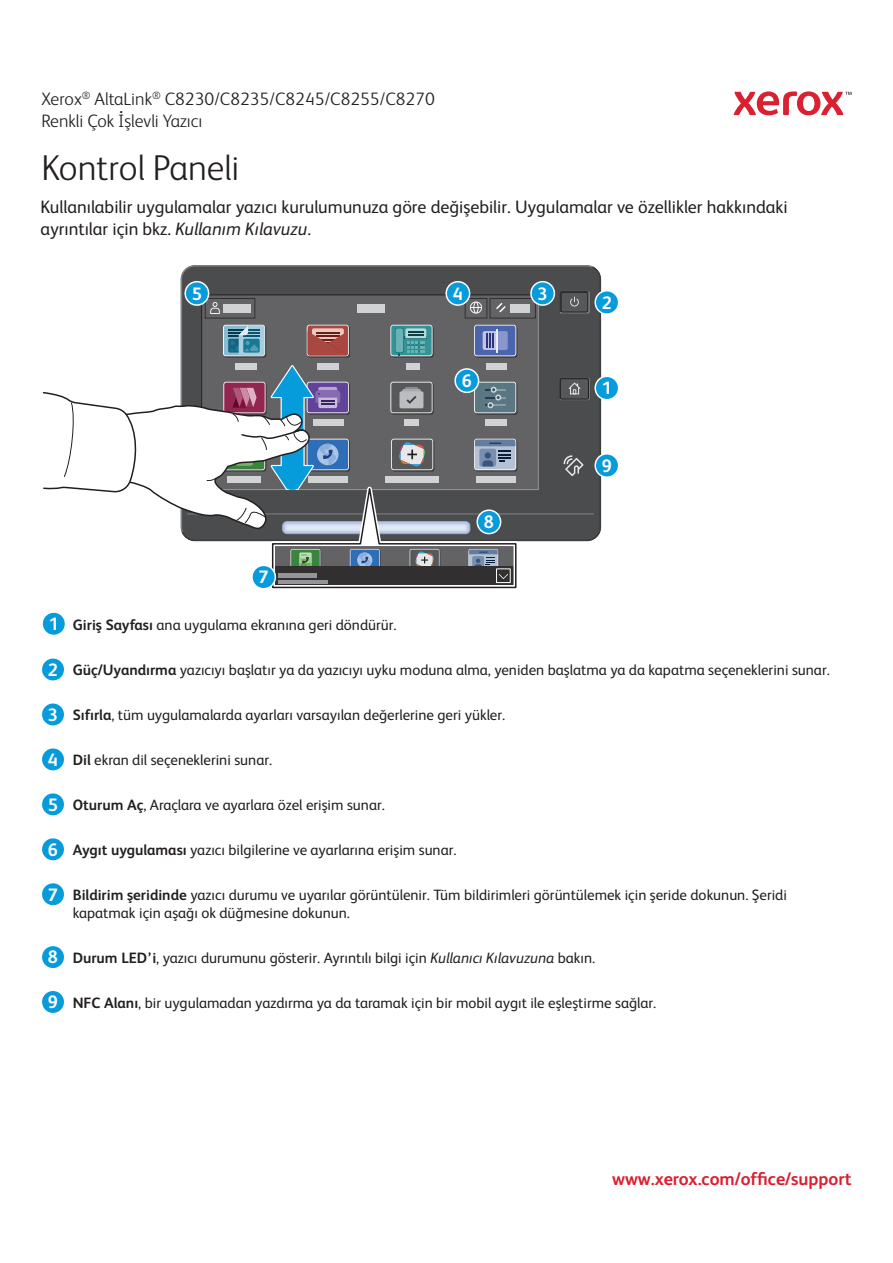
<style>
.page{position:relative;width:893px;height:1263px;background:#fff}
.page>*{position:absolute;margin:0;border:0;box-sizing:border-box;transform-origin:0 0}
.t1{font:300 36px "Xerox Sans";color:#231f20}
.t2{font:18px/21.6px "Xerox Sans";color:#231f20}
.t3{font:300 18px/21.6px "Xerox Sans";color:#231f20}
.t4{font:700 18px "Xerox Sans";color:#db1e30}
.t5{font:700 18px "Xerox Sans";color:#fff}
.t6{font:15px/18px "Xerox Sans";color:#231f20}
.s1{font-style:italic}
.s2{font-weight:700}
</style>
<div class="page">
<svg style="left:734px;top:91px;width:117px;height:24px"></svg>
<svg style="left:520px;top:267px;width:82px;height:275px;background:#606162"></svg>
<svg style="left:180px;top:265px;width:414px;height:269px;background:#4f5051"></svg>
<svg style="left:201px;top:294px;width:338px;height:196px;background:#6a6e74"></svg>
<svg style="left:42px;top:362px;width:478px;height:227px"></svg>
<div style="left:184px;top:281px;width:25px;height:25px;border:3px solid #fff;border-radius:50%"></div>
<div style="left:186px;top:282px;width:22px;height:22px;background:#069bda;border-radius:50%"></div>
<div style="left:530px;top:281px;width:25px;height:25px;border:3px solid #fff;border-radius:50%"></div>
<div style="left:532px;top:282px;width:22px;height:22px;background:#069bda;border-radius:50%"></div>
<div style="left:594px;top:290px;width:25px;height:25px;border:3px solid #fff;border-radius:50%"></div>
<div style="left:596px;top:291px;width:22px;height:22px;background:#069bda;border-radius:50%"></div>
<div style="left:594px;top:376px;width:25px;height:24px;border:3px solid #fff;border-radius:50%"></div>
<div style="left:596px;top:377px;width:22px;height:22px;background:#069bda;border-radius:50%"></div>
<div style="left:594px;top:453px;width:25px;height:25px;border:3px solid #fff;border-radius:50%"></div>
<div style="left:596px;top:455px;width:22px;height:21px;background:#069bda;border-radius:50%"></div>
<div style="left:476px;top:509px;width:25px;height:25px;border:3px solid #fff;border-radius:50%"></div>
<div style="left:478px;top:511px;width:22px;height:22px;background:#069bda;border-radius:50%"></div>
<div style="left:251px;top:565px;width:25px;height:24px;border:3px solid #fff;border-radius:50%"></div>
<div style="left:253px;top:566px;width:22px;height:22px;background:#069bda;border-radius:50%"></div>
<div style="left:445px;top:281px;width:25px;height:25px;border:3px solid #fff;border-radius:50%"></div>
<div style="left:447px;top:282px;width:22px;height:22px;background:#069bda;border-radius:50%"></div>
<div style="left:454px;top:368px;width:25px;height:25px;border:3px solid #fff;border-radius:50%"></div>
<div style="left:456px;top:370px;width:22px;height:22px;background:#069bda;border-radius:50%"></div>
<div style="left:41px;top:611px;width:25px;height:25px;border:3px solid #fff;border-radius:50%"></div>
<div style="left:43px;top:613px;width:22px;height:22px;background:#069bda;border-radius:50%"></div>
<div style="left:41px;top:657px;width:24px;height:25px;border:3px solid #fff;border-radius:50%"></div>
<div style="left:42px;top:658px;width:22px;height:22px;background:#069bda;border-radius:50%"></div>
<div style="left:41px;top:702px;width:24px;height:25px;border:3px solid #fff;border-radius:50%"></div>
<div style="left:42px;top:703px;width:22px;height:22px;background:#069bda;border-radius:50%"></div>
<div style="left:41px;top:747px;width:24px;height:25px;border:3px solid #fff;border-radius:50%"></div>
<div style="left:42px;top:748px;width:22px;height:22px;background:#069bda;border-radius:50%"></div>
<div style="left:41px;top:792px;width:24px;height:25px;border:3px solid #fff;border-radius:50%"></div>
<div style="left:42px;top:793px;width:22px;height:22px;background:#069bda;border-radius:50%"></div>
<div style="left:41px;top:837px;width:24px;height:25px;border:3px solid #fff;border-radius:50%"></div>
<div style="left:42px;top:838px;width:22px;height:22px;background:#069bda;border-radius:50%"></div>
<div style="left:41px;top:882px;width:24px;height:25px;border:3px solid #fff;border-radius:50%"></div>
<div style="left:42px;top:883px;width:22px;height:22px;background:#069bda;border-radius:50%"></div>
<div style="left:41px;top:945px;width:24px;height:24px;border:3px solid #fff;border-radius:50%"></div>
<div style="left:42px;top:946px;width:22px;height:22px;background:#069bda;border-radius:50%"></div>
<div style="left:41px;top:989px;width:24px;height:25px;border:3px solid #fff;border-radius:50%"></div>
<div style="left:42px;top:991px;width:22px;height:22px;background:#069bda;border-radius:50%"></div>
<p class="t3" style="left:41px;top:90px;width:395px">Xerox<sup>®</sup> AltaLink<sup>®</sup> C8230/C8235/C8245/C8255/C8270<br>Renkli Çok İşlevli Yazıcı</p>
<h1 class="t1" style="left:41px;top:155px;width:200px">Kontrol Paneli</h1>
<p class="t2" style="left:41px;top:198px;width:749px">Kullanılabilir uygulamalar yazıcı kurulumunuza göre değişebilir. Uygulamalar ve özellikler hakkındaki ayrıntılar için bkz. <span class="s1">Kullanım Kılavuzu</span>.</p>
<p class="t5" style="left:192px;top:285px;width:12px">5</p>
<p class="t5" style="left:538px;top:285px;width:12px">3</p>
<p class="t5" style="left:453px;top:285px;width:12px">4</p>
<p class="t5" style="left:602px;top:294px;width:12px">2</p>
<p class="t5" style="left:462px;top:372px;width:12px">6</p>
<p class="t5" style="left:602px;top:380px;width:12px">1</p>
<p class="t5" style="left:602px;top:457px;width:12px">9</p>
<p class="t5" style="left:484px;top:513px;width:12px">8</p>
<p class="t5" style="left:49px;top:615px;width:12px">1</p>
<p class="t5" style="left:48px;top:661px;width:12px">2</p>
<p class="t5" style="left:48px;top:706px;width:12px">3</p>
<p class="t5" style="left:48px;top:751px;width:12px">4</p>
<p class="t5" style="left:48px;top:796px;width:12px">5</p>
<p class="t5" style="left:48px;top:841px;width:12px">6</p>
<p class="t5" style="left:48px;top:886px;width:12px">7</p>
<p class="t5" style="left:48px;top:949px;width:12px">8</p>
<p class="t5" style="left:48px;top:993px;width:12px">9</p>
<p class="t5" style="left:259px;top:569px;width:12px">7</p>
<p class="t6" style="left:73px;top:617px;width:325px"><span class="s2">Giriş Sayfası</span> ana uygulama ekranına geri döndürür.</p>
<p class="t6" style="left:73px;top:662px;width:758px"><span class="s2">Güç/Uyandırma</span> yazıcıyı başlatır ya da yazıcıyı uyku moduna alma, yeniden başlatma ya da kapatma seçeneklerini sunar.</p>
<p class="t6" style="left:73px;top:707px;width:434px"><span class="s2">Sıfırla</span>, tüm uygulamalarda ayarları varsayılan değerlerine geri yükler.</p>
<p class="t6" style="left:73px;top:752px;width:201px"><span class="s2">Dil</span> ekran dil seçeneklerini sunar.</p>
<p class="t6" style="left:73px;top:797px;width:314px"><span class="s2">Oturum Aç</span>, Araçlara ve ayarlara özel erişim sunar.</p>
<p class="t6" style="left:73px;top:842px;width:385px"><span class="s2">Aygıt uygulaması</span> yazıcı bilgilerine ve ayarlarına erişim sunar.</p>
<p class="t6" style="left:73px;top:887px;width:716px"><span class="s2">Bildirim şeridinde</span> yazıcı durumu ve uyarılar görüntülenir. Tüm bildirimleri görüntülemek için şeride dokunun. Şeridi kapatmak için aşağı ok düğmesine dokunun.</p>
<p class="t6" style="left:73px;top:950px;width:524px"><span class="s2">Durum LED’i</span>, yazıcı durumunu gösterir. Ayrıntılı bilgi için <span class="s1">Kullanıcı Kılavuzuna</span> bakın.</p>
<p class="t6" style="left:73px;top:995px;width:585px"><span class="s2">NFC Alanı</span>, bir uygulamadan yazdırma ya da taramak için bir mobil aygıt ile eşleştirme sağlar.</p>
<p class="t4" style="left:612px;top:1171px;width:241px">www.xerox.com/office/support</p>
</div>
